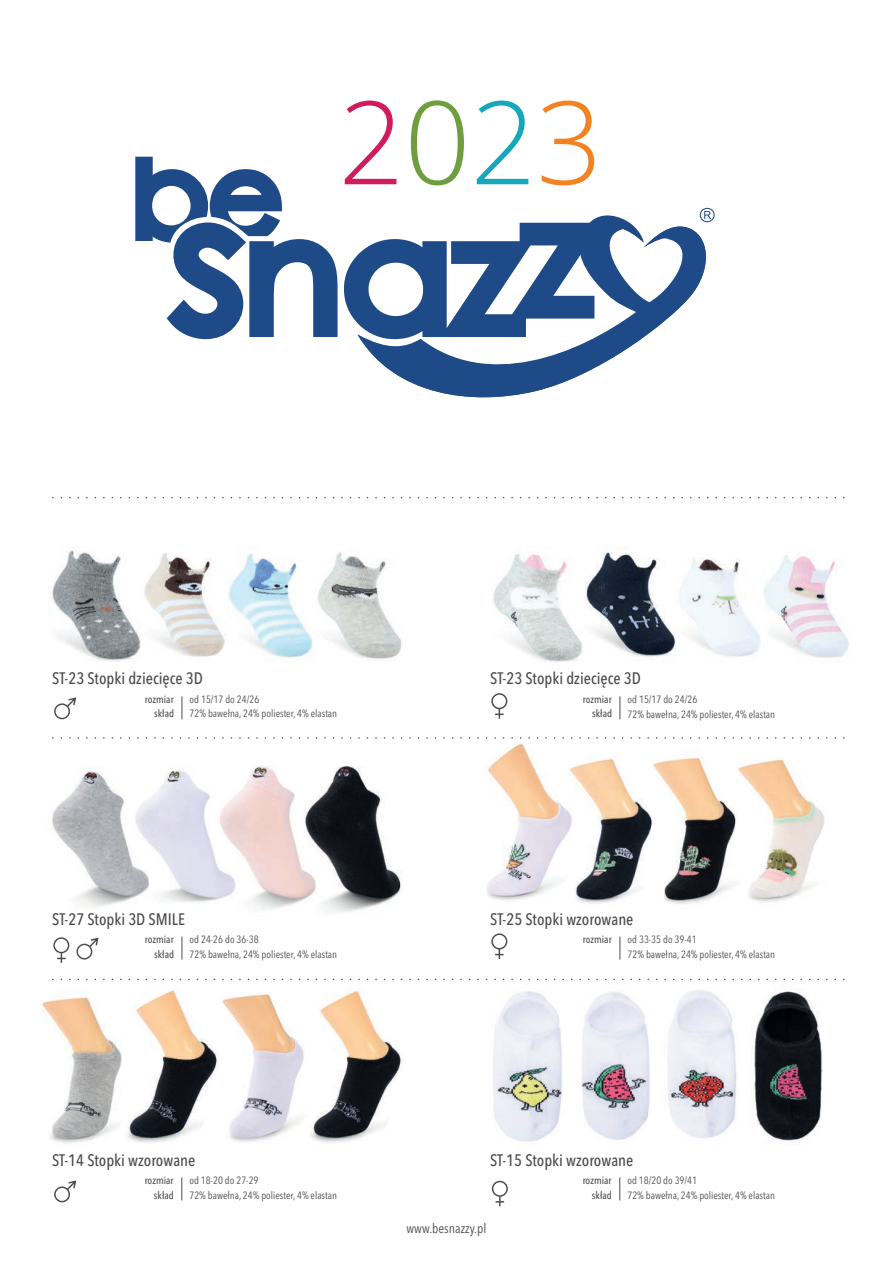
<style>
.page{position:relative;width:893px;height:1263px;background:#fff}
.page>*{position:absolute;margin:0;border:0;box-sizing:border-box;transform-origin:0 0}
.model{font:500 condensed 16.5px "Avenir Next LT Pro";color:#4b4c4d}
.opis{font:condensed 13.5px "Avenir Next LT Pro";color:#4b4c4d}
.opis-2{font:condensed 10.5px "Avenir Next LT Pro";color:#4b4c4d}
.nazwa_opisu{font:500 condensed 10.5px "Avenir Next LT Pro";color:#4b4c4d}
</style>
<div class="page">
<img style="left:50px;top:549px;width:352px;height:113px">
<img style="left:493px;top:552px;width:356px;height:110px">
<img style="left:52px;top:771px;width:61px;height:136px">
<img style="left:113px;top:769px;width:78px;height:135px">
<img style="left:191px;top:765px;width:84px;height:145px">
<img style="left:275px;top:766px;width:127px;height:147px">
<img style="left:453px;top:738px;width:222px;height:163px">
<img style="left:528px;top:752px;width:115px;height:152px">
<img style="left:643px;top:748px;width:92px;height:156px">
<img style="left:735px;top:759px;width:90px;height:143px">
<img style="left:493px;top:978px;width:70px;height:164px">
<img style="left:579px;top:978px;width:71px;height:162px">
<img style="left:665px;top:978px;width:72px;height:161px">
<img style="left:752px;top:978px;width:70px;height:164px">
<svg style="left:182px;top:1177px;width:1px;height:23px"></svg>
<svg style="left:619px;top:1177px;width:1px;height:23px"></svg>
<div style="left:491px;top:933px;width:16px;height:16px;border:1px solid #4b4c4d;border-radius:50%"></div>
<svg style="left:495px;top:949px;width:9px;height:10px"></svg>
<div style="left:491px;top:693px;width:16px;height:16px;border:1px solid #4b4c4d;border-radius:50%"></div>
<svg style="left:495px;top:709px;width:9px;height:10px"></svg>
<div style="left:53px;top:937px;width:16px;height:16px;border:1px solid #4b4c4d;border-radius:50%"></div>
<svg style="left:57px;top:953px;width:9px;height:10px"></svg>
<div style="left:54px;top:1186px;width:16px;height:16px;border:1px solid #4b4c4d;border-radius:50%"></div>
<svg style="left:67px;top:1180px;width:9px;height:10px"></svg>
<div style="left:76px;top:944px;width:16px;height:15px;border:1px solid #4b4c4d;border-radius:50%"></div>
<svg style="left:89px;top:938px;width:10px;height:9px"></svg>
<div style="left:54px;top:703px;width:16px;height:16px;border:1px solid #4b4c4d;border-radius:50%"></div>
<svg style="left:67px;top:697px;width:9px;height:10px"></svg>
<svg style="left:182px;top:936px;width:1px;height:23px"></svg>
<svg style="left:182px;top:696px;width:1px;height:23px"></svg>
<svg style="left:620px;top:936px;width:1px;height:23px"></svg>
<svg style="left:620px;top:696px;width:1px;height:23px"></svg>
<div style="left:492px;top:1181px;width:16px;height:16px;border:1px solid #4b4c4d;border-radius:50%"></div>
<svg style="left:496px;top:1196px;width:8px;height:10px"></svg>
<svg style="left:135px;top:157px;width:460px;height:183px"></svg>
<svg style="left:357px;top:208px;width:343px;height:132px"></svg>
<svg style="left:700px;top:208px;width:15px;height:14px"></svg>
<svg style="left:358px;top:219px;width:353px;height:179px"></svg>
<svg style="left:588px;top:222px;width:54px;height:89px"></svg>
<svg style="left:345px;top:101px;width:51px;height:83px"></svg>
<svg style="left:411px;top:100px;width:53px;height:85px"></svg>
<svg style="left:477px;top:101px;width:51px;height:83px"></svg>
<svg style="left:542px;top:101px;width:52px;height:84px"></svg>
<img style="left:41px;top:997px;width:76px;height:147px">
<img style="left:117px;top:990px;width:99px;height:153px">
<img style="left:317px;top:989px;width:86px;height:154px">
<img style="left:216px;top:993px;width:101px;height:149px">
<p class="model" style="left:52px;top:669px;width:152px">ST-23 Stopki dziecięce 3D</p>
<p class="model" style="left:490px;top:669px;width:152px">ST-23 Stopki dziecięce 3D</p>
<p class="nazwa_opisu" style="left:145px;top:693px;width:30px">rozmiar</p>
<p class="opis-2" style="left:190px;top:693px;width:71px">od 15/17 do 24/26</p>
<p class="nazwa_opisu" style="left:583px;top:693px;width:30px">rozmiar</p>
<p class="opis-2" style="left:628px;top:693px;width:71px">od 15/17 do 24/26</p>
<p class="nazwa_opisu" style="left:154px;top:707px;width:22px">skład</p>
<p class="opis-2" style="left:190px;top:707px;width:149px">72% bawełna, 24% poliester, 4% elastan</p>
<p class="nazwa_opisu" style="left:592px;top:707px;width:22px">skład</p>
<p class="opis-2" style="left:628px;top:707px;width:149px">72% bawełna, 24% poliester, 4% elastan</p>
<p class="model" style="left:52px;top:909px;width:134px">ST-27 Stopki 3D SMILE</p>
<p class="model" style="left:490px;top:909px;width:145px">ST-25 Stopki wzorowane</p>
<p class="nazwa_opisu" style="left:145px;top:933px;width:30px">rozmiar</p>
<p class="opis-2" style="left:190px;top:933px;width:71px">od 24-26 do 36-38</p>
<p class="nazwa_opisu" style="left:583px;top:933px;width:30px">rozmiar</p>
<p class="opis-2" style="left:628px;top:933px;width:71px">od 33-35 do 39-41</p>
<p class="nazwa_opisu" style="left:154px;top:948px;width:22px">skład</p>
<p class="opis-2" style="left:190px;top:948px;width:149px">72% bawełna, 24% poliester, 4% elastan</p>
<p class="opis-2" style="left:628px;top:948px;width:149px">72% bawełna, 24% poliester, 4% elastan</p>
<p class="model" style="left:52px;top:1150px;width:145px">ST-14 Stopki wzorowane</p>
<p class="model" style="left:490px;top:1150px;width:145px">ST-15 Stopki wzorowane</p>
<p class="nazwa_opisu" style="left:145px;top:1174px;width:30px">rozmiar</p>
<p class="opis-2" style="left:189px;top:1174px;width:71px">od 18-20 do 27-29</p>
<p class="nazwa_opisu" style="left:583px;top:1174px;width:30px">rozmiar</p>
<p class="opis-2" style="left:627px;top:1174px;width:71px">od 18/20 do 39/41</p>
<p class="nazwa_opisu" style="left:154px;top:1188px;width:22px">skład</p>
<p class="opis-2" style="left:189px;top:1189px;width:149px">72% bawełna, 24% poliester, 4% elastan</p>
<p class="nazwa_opisu" style="left:592px;top:1188px;width:22px">skład</p>
<p class="opis-2" style="left:627px;top:1189px;width:149px">72% bawełna, 24% poliester, 4% elastan</p>
<p class="opis" style="left:407px;top:1220px;width:81px">www.besnazzy.pl</p>
</div>
